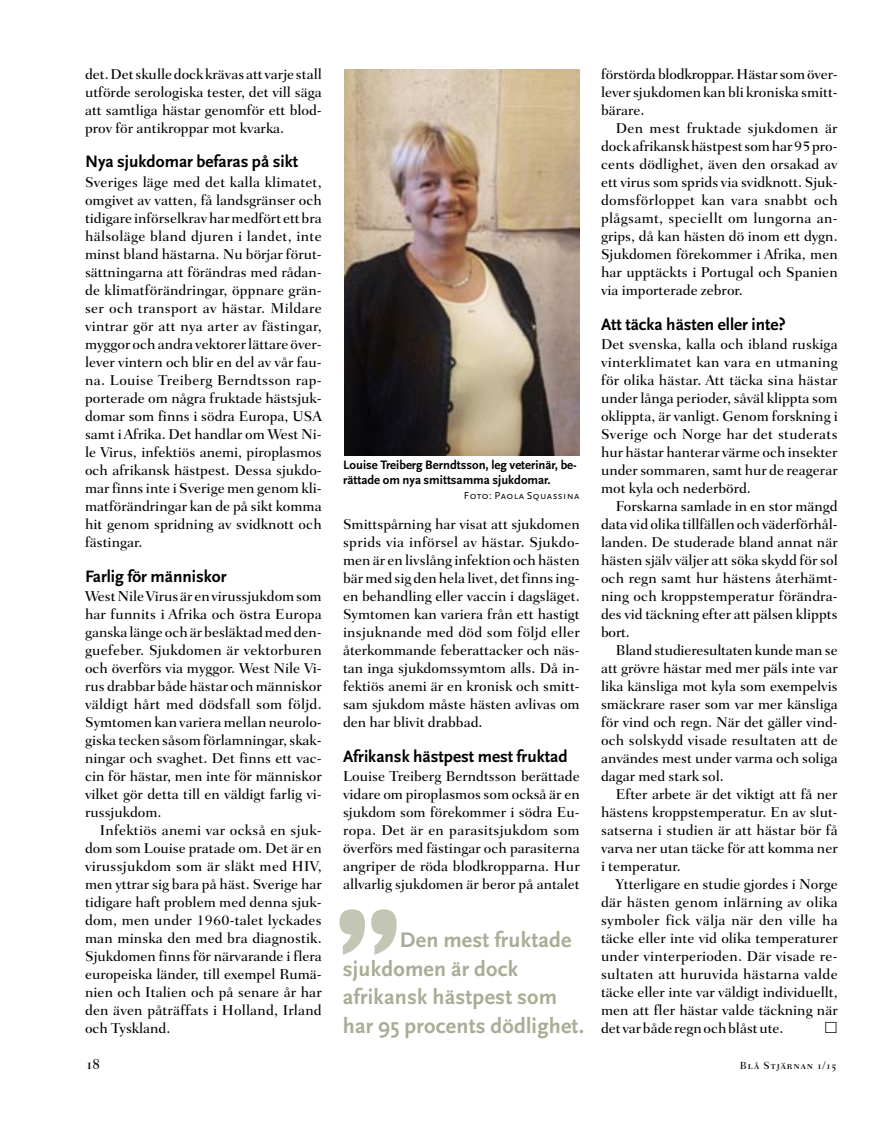
<style>
.page{position:relative;width:893px;height:1136px;background:#fff}
.page>*{position:absolute;margin:0;border:0;box-sizing:border-box;transform-origin:0 0}
.t1{font:700 148.5px "Britannic";color:#c3c6b5}
.t2{font:700 22.05px/28.5px "Scala Sans";letter-spacing:.01em;color:#a9ad95}
.t3{font:700 17.25px "Scala Sans";color:#000}
.t4{font:15px "Fairfield LH Medium SC";color:#000}
.t5{font:500 14.55px/18px "Fairfield LH";color:#000;text-align:justify}
.t6{font:700 12.75px/15px "Scala Sans";color:#000}
.t7{font:10.5px "Scala Sans Caps";letter-spacing:.035em;color:#000}
.t8{font:10.5px "Fairfield LH Medium SC";letter-spacing:.095em;color:#000}
</style>
<div class="page">
<img style="left:344px;top:69px;width:235px;height:386px">
<p class="t5" style="left:85px;top:66px;width:238px">det. Det skulle dock krävas att varje stall utförde serologiska tester, det vill säga att samtliga hästar genomför ett blod&shy;prov för antikroppar mot kvarka.</p>
<p class="t3" style="left:85px;top:155px;width:215px">Nya sjukdomar befaras på sikt</p>
<p class="t5" style="left:85px;top:174px;width:238px">Sveriges läge med det kalla klimatet, omgivet av vatten, få landsgränser och tidigare införselkrav har medfört ett bra hälsoläge bland djuren i landet, inte minst bland hästarna. Nu börjar förut&shy;sättningarna att förändras med rådan&shy;de klimatförändringar, öppnare grän&shy;ser och transport av hästar. Mildare vintrar gör att nya arter av fästingar, myggor och andra vektorer lättare över&shy;lever vintern och blir en del av vår fau&shy;na. Louise Treiberg Berndtsson rap&shy;porterade om några fruktade hästsjuk&shy;domar som finns i södra Europa, USA samt i Afrika. Det handlar om West Ni&shy;le Virus, infektiös anemi, piroplasmos och afrikansk hästpest. Dessa sjukdo&shy;mar finns inte i Sverige men genom kli&shy;matförändringar kan de på sikt komma hit genom spridning av svidknott och fästingar.</p>
<p class="t3" style="left:85px;top:569px;width:143px">Farlig för människor</p>
<p class="t5" style="left:85px;top:588px;width:238px">West Nile Virus är en virussjukdom som har funnits i Afrika och östra Europa ganska länge och är besläktad med den&shy;guefeber. Sjukdomen är vektorburen och överförs via myggor. West Nile Vi&shy;rus drabbar både hästar och människor väldigt hårt med dödsfall som följd.<br>Symtomen kan variera mellan neurolo&shy;giska tecken såsom förlamningar, skak&shy;ningar och svaghet. Det finns ett vac&shy;cin för hästar, men inte för människor vilket gör detta till en väldigt farlig vi&shy;russjukdom.</p>
<p class="t5" style="left:85px;top:822px;width:238px;text-indent:15px">Infektiös anemi var också en sjuk&shy;dom som Louise pratade om. Det är en virussjukdom som är släkt med HIV, men yttrar sig bara på häst. Sverige har tidigare haft problem med denna sjuk&shy;dom, men under 1960-talet lyckades man minska den med bra diagnostik.<br>Sjukdomen finns för närvarande i flera europeiska länder, till exempel Rumä&shy;nien och Italien och på senare år har den även påträffats i Holland, Irland och Tyskland.</p>
<p class="t6" style="left:343px;top:458px;width:235px">Louise Treiberg Berndtsson, leg veterinär, be&shy;rättade om nya smittsamma sjukdomar.</p>
<p class="t7" style="left:464px;top:489px;width:117px">Foto: Paola Squassina</p>
<p class="t5" style="left:343px;top:516px;width:238px">Smittspårning har visat att sjukdomen sprids via införsel av hästar. Sjukdo&shy;men är en livslång infektion och hästen bär med sig den hela livet, det finns ing&shy;en behandling eller vaccin i dagsläget.<br>Symtomen kan variera från ett hastigt insjuknande med död som följd eller återkommande feberattacker och näs&shy;tan inga sjukdomssymtom alls. Då in&shy;fektiös anemi är en kronisk och smitt&shy;sam sjukdom måste hästen avlivas om den har blivit drabbad.</p>
<p class="t3" style="left:343px;top:749px;width:226px">Afrikansk hästpest mest fruktad</p>
<p class="t5" style="left:343px;top:768px;width:238px">Louise Treiberg Berndtsson berättade vidare om piroplasmos som också är en sjukdom som förekommer i södra Eu&shy;ropa. Det är en parasitsjukdom som överförs med fästingar och parasiterna angriper de röda blodkropparna. Hur allvarlig sjukdomen är beror på antalet</p>
<h1 class="t1" style="left:332px;top:886px;width:73px">”</h1>
<h2 class="t2" style="left:343px;top:927px;width:243px;text-indent:57px">Den mest fruktade sjukdomen är dock afrikansk hästpest som har 95 procents dödlighet.</h2>
<p class="t5" style="left:601px;top:66px;width:238px">förstörda blodkroppar. Hästar som över - lever sjukdomen kan bli kroniska smitt&shy;bärare.</p>
<p class="t5" style="left:601px;top:120px;width:238px;text-indent:15px">Den mest fruktade sjukdomen är dock afrikansk hästpest som har 95 pro&shy;cents dödlighet, även den orsakad av ett virus som sprids via svidknott. Sjuk&shy;domsförloppet kan vara snabbt och plågsamt, speciellt om lungorna an&shy;grips, då kan hästen dö inom ett dygn.<br>Sjukdomen förekommer i Afrika, men har upptäckts i Portugal och Spanien via importerade zebror.</p>
<p class="t3" style="left:601px;top:317px;width:186px">Att täcka hästen eller inte?</p>
<p class="t5" style="left:601px;top:336px;width:238px">Det svenska, kalla och ibland ruskiga vinterklimatet kan vara en utmaning för olika hästar. Att täcka sina hästar under långa perioder, såväl klippta som o klippta, är vanligt. Genom forskning i Sverige och Norge har det studerats hur hästar hanterar värme och insekter under sommaren, samt hur de reagerar mot kyla och nederbörd.</p>
<p class="t5" style="left:601px;top:498px;width:238px;text-indent:15px">Forskarna samlade in en stor mängd data vid olika tillfällen och väderförhål&shy;landen. De studerade bland annat när hästen själv väljer att söka skydd för sol och regn samt hur hästens återhämt&shy;ning och kroppstemperatur förändra&shy;des vid täckning efter att pälsen klippts bort.</p>
<p class="t5" style="left:601px;top:642px;width:238px;text-indent:15px">Bland studieresultaten kunde man se att grövre hästar med mer päls inte var lika känsliga mot kyla som exempelvis smäckrare raser som var mer känsliga för vind och regn. När det gäller vind&shy;och solskydd visade resultaten att de användes mest under varma och soliga dagar med stark sol.</p>
<p class="t5" style="left:601px;top:786px;width:238px;text-indent:15px">Efter arbete är det viktigt att få ner hästens kroppstemperatur. En av slut&shy;satserna i studien är att hästar bör få varva ner utan täcke för att komma ner i temperatur.</p>
<p class="t5" style="left:601px;top:876px;width:238px;text-indent:15px">Ytterligare en studie gjordes i Norge där hästen genom inlärning av olika symboler fick välja när den ville ha täcke eller inte vid olika temperaturer under vinterperioden. Där visade re&shy;sultaten att huruvida hästarna valde täcke eller inte var väldigt individuellt, men att fler hästar valde täckning när det var både regn och blåst ute.</p>
<p class="t4" style="left:87px;top:1055px;width:15px">18</p>
<p class="t8" style="left:740px;top:1059px;width:98px">Blå Stjärnan 1/15</p>
</div>
